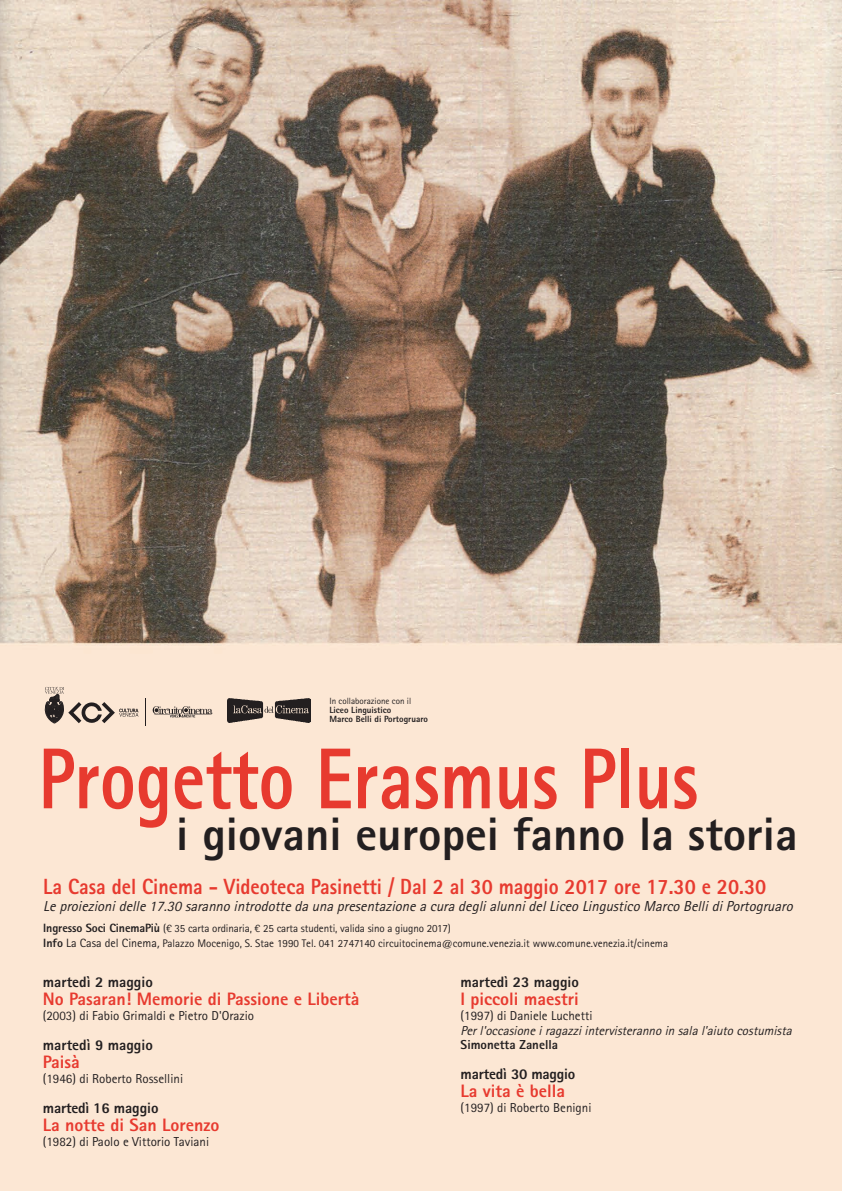
<style>
.page{position:relative;width:842px;height:1191px;background:#fff}
.page>*{position:absolute;margin:0;border:0;box-sizing:border-box;transform-origin:0 0}
.t1{font:800 86.4px "Rotis Sans Serif Std";color:#e73a2f;scale:.83 1}
.t2{font:800 47px "Rotis Sans Serif Std";color:#231f20}
.t3{font:800 22px "Rotis Sans Serif Std";color:#e73a2f;scale:.91 1}
.t4{font:800 18px "Rotis Sans Serif Std";color:#e73a2f}
.t5{font:800 15px "Rotis Sans Serif Std";color:#231f20}
.t6{font:italic 14.5px "Rotis Sans Serif Std";color:#231f20}
.t7{font:13px "Rotis Sans Serif Std";color:#231f20}
.t8{font:italic 13px "Rotis Sans Serif Std";color:#231f20}
.t9{font:800 13px "Rotis Sans Serif Std";color:#231f20}
.t10{font:11px/15px "Rotis Sans Serif Std";color:#231f20}
.t11{font:800 9px/9px "Rotis Sans Serif Std";color:#231f20}
.t12{font:9px "Rotis Sans Serif Std";color:#231f20}
.s1{font-weight:800;font-size:12px}
.s2{font-size:12px}
.s3{font-style:italic;font-size:12px}
</style>
<div class="page">
<img style="left:0;top:1px;width:842px;height:1190px">
<svg style="left:45px;top:687px;width:93px;height:36px"></svg>
<svg style="left:145px;top:698px;width:1px;height:28px"></svg>
<svg style="left:153px;top:706px;width:60px;height:11px"></svg>
<img style="left:227px;top:698px;width:84px;height:24px">
<p class="t12" style="left:329px;top:697px;width:83px">In collaborazione con il</p>
<p class="t11" style="left:329px;top:706px;width:100px">Liceo Linguistico<br>Marco Belli di Portogruaro</p>
<h1 class="t1" style="left:39px;top:748px;width:797px">Progetto Erasmus Plus</h1>
<h2 class="t2" style="left:176px;top:818px;width:623px">i giovani europei fanno la storia</h2>
<h3 class="t3" style="left:43px;top:878px;width:796px">La Casa del Cinema - Videoteca Pasinetti / Dal 2 al 30 maggio 2017 ore 17.30 e 20.30</h3>
<h3 class="t6" style="left:43px;top:901px;width:754px">Le proiezioni delle 17.30 saranno introdotte da una presentazione a cura degli alunni del Liceo Lingustico Marco Belli di Portogruaro</h3>
<p class="t10" style="left:43px;top:922px;width:626px"><span class="s1">Ingresso Soci CinemaPiù</span> (€ 35 carta ordinaria, € 25 carta studenti, valida sino a giugno 2017)<br><span class="s1">Info</span> <span class="s2">La Casa del Cinema</span><span class="s3">,</span>Palazzo Mocenigo, S. Stae 1990 Tel. 041 2747140 circuitocinema@comune.venezia.it www.comune.venezia.it/cinema</p>
<h3 class="t5" style="left:43px;top:976px;width:111px">martedì 2 maggio</h3>
<h3 class="t4" style="left:43px;top:992px;width:318px">No Pasaran! Memorie di Passione e Libertà</h3>
<p class="t7" style="left:43px;top:1011px;width:213px">(2003) di Fabio Grimaldi e Pietro D'Orazio</p>
<h3 class="t5" style="left:43px;top:1039px;width:111px">martedì 9 maggio</h3>
<h3 class="t4" style="left:43px;top:1055px;width:38px">Paisà</h3>
<p class="t7" style="left:43px;top:1074px;width:142px">(1946) di Roberto Rossellini</p>
<h3 class="t5" style="left:43px;top:1102px;width:117px">martedì 16 maggio</h3>
<h3 class="t4" style="left:43px;top:1118px;width:178px">La notte di San Lorenzo</h3>
<p class="t7" style="left:43px;top:1137px;width:168px">(1982) di Paolo e Vittorio Taviani</p>
<h3 class="t5" style="left:461px;top:976px;width:120px">martedì 23 maggio</h3>
<h3 class="t4" style="left:461px;top:992px;width:120px">I piccoli maestri</h3>
<p class="t7" style="left:461px;top:1011px;width:133px">(1997) di Daniele Luchetti</p>
<p class="t8" style="left:461px;top:1026px;width:335px">Per l'occasione i ragazzi intervisteranno in sala l'aiuto costumista</p>
<p class="t9" style="left:461px;top:1040px;width:99px">Simonetta Zanella</p>
<h3 class="t5" style="left:461px;top:1068px;width:116px">martedì 30 maggio</h3>
<h3 class="t4" style="left:461px;top:1084px;width:106px">La vita è bella</h3>
<p class="t7" style="left:461px;top:1103px;width:132px">(1997) di Roberto Benigni</p>
</div>
